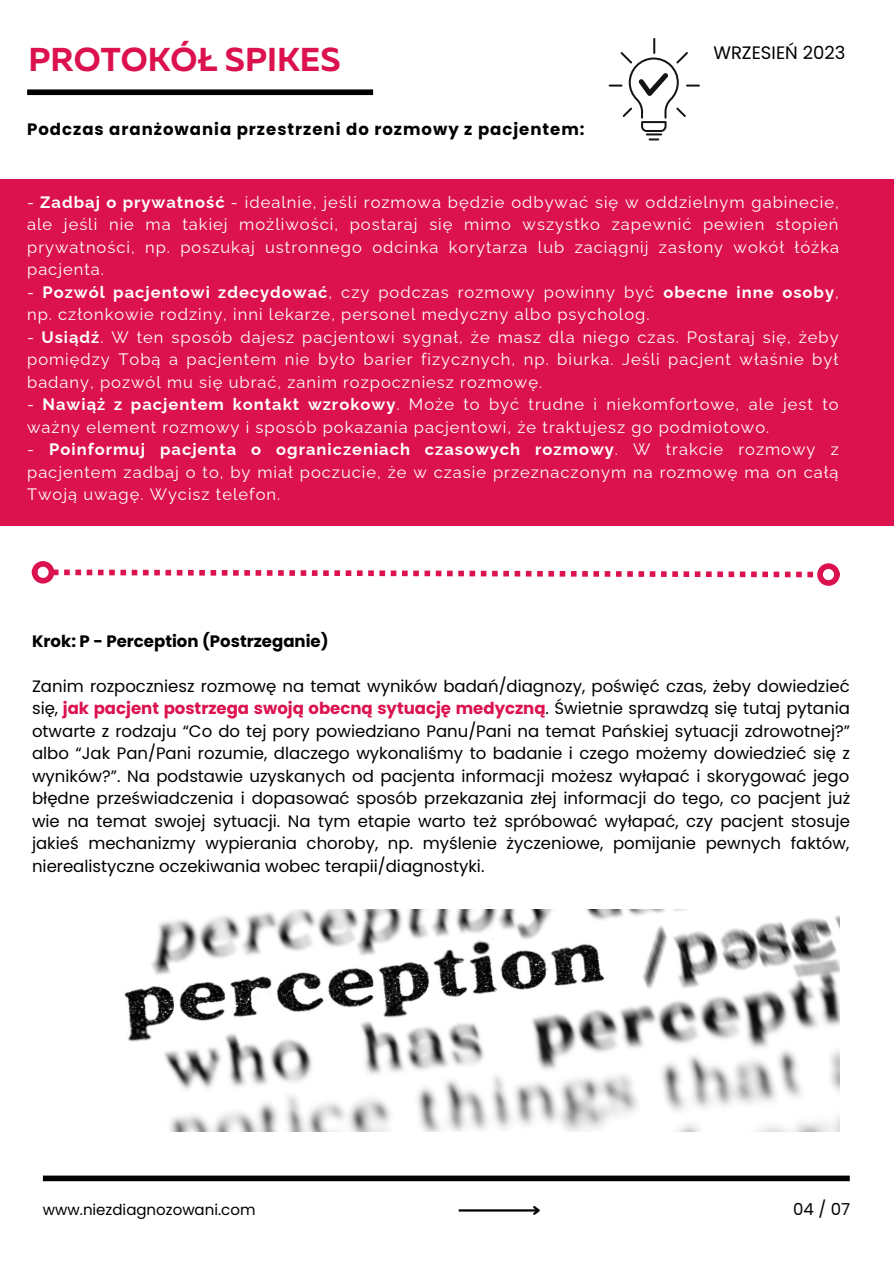
<style>
.page{position:relative;width:894px;height:1264px;background:#fff}
.page>*{position:absolute;margin:0;border:0;box-sizing:border-box;transform-origin:0 0}
.t1{font:700 33px "Muller";color:#dc124e}
.t2{font:18px "Poppins";color:#000}
.t3{font:16.5px/22.5px "Raleway";letter-spacing:.06em;color:#fff;text-align:justify}
.t4{font:16.5px/22.5px "Poppins";color:#000;text-align:justify}
.t5{font:700 16.5px "Poppins";letter-spacing:.06em;color:#000}
.t6{font:700 16.5px "Poppins";color:#000}
.t7{font:15px "Poppins";color:#000}
.s1{font-weight:700}
.s2{font-weight:700;color:#dc124e}
</style>
<div class="page">
<div style="left:27px;top:89px;width:346px;height:6px;background:#000"></div>
<div style="left:43px;top:1175px;width:806px;height:6px;background:#000"></div>
<hr style="left:458px;top:1209px;width:80px;height:2px;background:#000">
<svg style="left:531px;top:1206px;width:9px;height:9px"></svg>
<svg style="left:53px;top:569px;width:759px;height:8px"></svg>
<div style="left:32px;top:561px;width:22px;height:22px;border:6px solid #dc124e;border-radius:50%"></div>
<div style="left:817px;top:563px;width:22px;height:23px;border:6px solid #dc124e;border-radius:50%"></div>
<svg style="left:608px;top:38px;width:91px;height:102px"></svg>
<img style="left:124px;top:909px;width:715px;height:222px">
<div style="left:0;top:179px;width:893px;height:346px;background:#dc124e"></div>
<p class="t1" style="left:28px;top:46px;width:313px">PROTOKÓŁ SPIKES</p>
<p class="t5" style="left:27px;top:118px;width:558px">Podczas aranżowania przestrzeni do rozmowy z pacjentem:</p>
<p class="t2" style="left:713px;top:40px;width:133px">WRZESIEŃ 2023</p>
<p class="t3" style="left:27px;top:190px;width:813px">- <span class="s1">Zadbaj o prywatność</span> - idealnie, jeśli rozmowa będzie odbywać się w oddzielnym gabinecie, ale jeśli nie ma takiej możliwości, postaraj się mimo wszystko zapewnić pewien stopień prywatności, np. poszukaj ustronnego odcinka korytarza lub zaciągnij zasłony wokół łóżka pacjenta.</p>
<p class="t3" style="left:27px;top:280px;width:813px">- <span class="s1">Pozwól pacjentowi zdecydować</span>, czy podczas rozmowy powinny być <span class="s1">obecne inne osoby</span>, np. członkowie rodziny, inni lekarze, personel medyczny albo psycholog.</p>
<p class="t3" style="left:27px;top:326px;width:812px">- <span class="s1">Usiądź</span>. W ten sposób dajesz pacjentowi sygnał, że masz dla niego czas. Postaraj się, żeby pomiędzy Tobą a pacjentem nie było barier fizycznych, np. biurka. Jeśli pacjent właśnie był badany, pozwól mu się ubrać, zanim rozpoczniesz rozmowę.</p>
<p class="t3" style="left:27px;top:393px;width:812px">- <span class="s1">Nawiąż z pacjentem kontakt wzrokowy</span>. Może to być trudne i niekomfortowe, ale jest to ważny element rozmowy i sposób pokazania pacjentowi, że traktujesz go podmiotowo.</p>
<p class="t3" style="left:27px;top:438px;width:812px">- <span class="s1">Poinformuj pacjenta o ograniczeniach czasowych rozmowy</span>. W trakcie rozmowy z pacjentem zadbaj o to, by miał poczucie, że w czasie przeznaczonym na rozmowę ma on całą Twoją uwagę. Wycisz telefon.</p>
<p class="t6" style="left:32px;top:629px;width:298px">Krok: P - Perception (Postrzeganie)</p>
<p class="t4" style="left:32px;top:674px;width:819px">Zanim rozpoczniesz rozmowę na temat wyników badań/diagnozy, poświęć czas, żeby dowiedzieć się, <span class="s2">jak pacjent postrzega swoją obecną sytuację medyczną</span>. Świetnie sprawdzą się tutaj pytania otwarte z rodzaju “Co do tej pory powiedziano Panu/Pani na temat Pańskiej sytuacji zdrowotnej?” albo “Jak Pan/Pani rozumie, dlaczego wykonaliśmy to badanie i czego możemy dowiedzieć się z wyników?”. Na podstawie uzyskanych od pacjenta informacji możesz wyłapać i skorygować jego błędne przeświadczenia i dopasować sposób przekazania złej informacji do tego, co pacjent już wie na temat swojej sytuacji. Na tym etapie warto też spróbować wyłapać, czy pacjent stosuje jakieś mechanizmy wypierania choroby, np. myślenie życzeniowe, pomijanie pewnych faktów, nierealistyczne oczekiwania wobec terapii/diagnostyki.</p>
<p class="t7" style="left:43px;top:1199px;width:214px">www.niezdiagnozowani.com</p>
<p class="t4" style="left:793px;top:1197px;width:58px">04 / 07</p>
</div>
